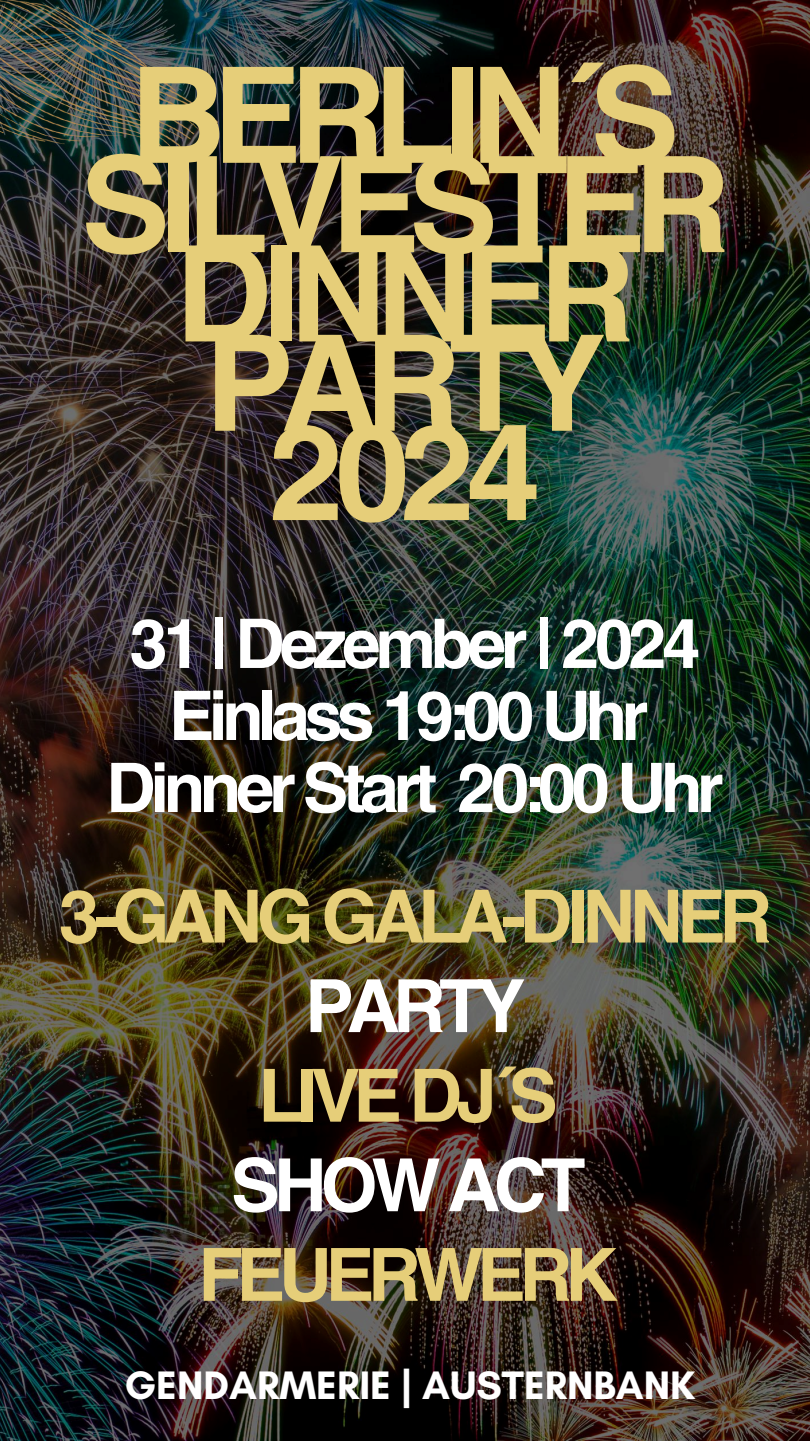
<style>
.page{position:relative;width:810px;height:1441px;background:#fff}
.page>*{position:absolute;margin:0;border:0;box-sizing:border-box;transform-origin:0 0}
.t1{font:700 133.6px "Helvetica World";letter-spacing:-.085em;color:#e6ce79}
.t2{font:700 73.5px "Helvetica World";letter-spacing:-.085em;color:#e6ce79}
.t3{font:700 73.5px "Helvetica World";letter-spacing:-.085em;color:#fff}
.t4{font:700 68.5px/72px "Helvetica World";letter-spacing:-.085em;color:#fff;text-align:center}
.t5{font:700 40.4px "Glacial Indifference";color:#fff}
</style>
<div class="page">
<img style="left:0;top:0;width:810px;height:1440px">
<img style="left:0;top:0;width:218px;height:146px">
<h1 class="t1" style="left:130px;top:6px;width:551px">BERLIN´S</h1>
<h1 class="t1" style="left:81px;top:96px;width:650px">SILVESTER</h1>
<h1 class="t1" style="left:176px;top:185px;width:460px">DINNER</h1>
<h1 class="t1" style="left:205px;top:274px;width:401px">PARTY</h1>
<h1 class="t1" style="left:268px;top:363px;width:275px">2024</h1>
<p class="t4" style="left:106px;top:600px;width:619px">31 | Dezember | 2024<br>Einlass 19:00 Uhr<br>Dinner Start 20:00 Uhr</p>
<p class="t2" style="left:58px;top:856px;width:715px">3-GANG GALA-DINNER</p>
<p class="t3" style="left:305px;top:945px;width:221px">PARTY</p>
<p class="t2" style="left:258px;top:1035px;width:301px">LIVE DJ´S</p>
<p class="t3" style="left:231px;top:1124px;width:356px">SHOW ACT</p>
<p class="t2" style="left:198px;top:1214px;width:421px">FEUERWERK</p>
<p class="t5" style="left:125px;top:1359px;width:572px">GENDARMERIE | AUSTERNBANK</p>
</div>
